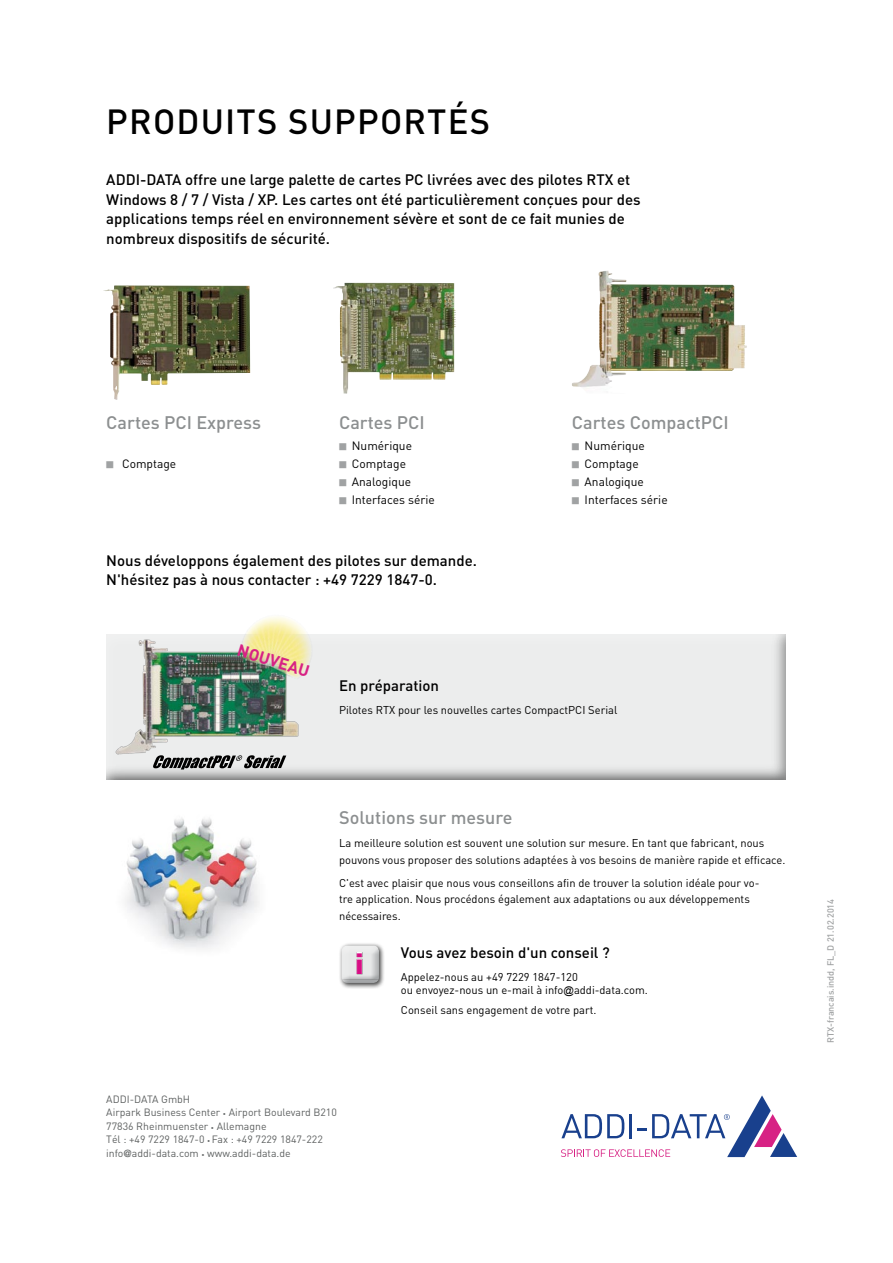
<style>
.page{position:relative;width:893px;height:1263px;background:#fff}
.page>*{position:absolute;margin:0;border:0;box-sizing:border-box;transform-origin:0 0}
.t1{font:500 34.5px "DIN";letter-spacing:.035em;color:#000}
.t2{font:900 28.05px "Frutiger LT";color:#d80d84}
.t3{font:500 18px "DIN";color:#8c8f90}
.t4{font:700 16.5px "DIN";color:#d72284}
.t5{font:500 15px/19.5px "DIN";color:#000}
.t6{font:12px/18px "DIN";color:#000}
.t7{font:11.25px/16.5px "DIN";color:#000}
.t8{font:10.5px/13.5px "DIN";color:#5d6060}
.t9{font:500 9px "DIN";color:#a0a2a3}
.s1{font-size:6px}
.s2{font-family:"Frutiger LT"}
.s3{font-family:"Arial";font-size:10.5px}
</style>
<div class="page">
<img style="left:125px;top:818px;width:134px;height:131px">
<img style="left:103px;top:285px;width:147px;height:115px">
<img style="left:333px;top:283px;width:123px;height:110px">
<img style="left:572px;top:271px;width:175px;height:116px">
<svg style="left:561px;top:1095px;width:236px;height:62px"></svg>
<div style="left:104px;top:627px;width:684px;height:153px;background:#000;opacity:.75"></div>
<img style="left:115px;top:638px;width:184px;height:118px">
<img style="left:226px;top:616px;width:109px;height:75px">
<svg style="left:153px;top:755px;width:133px;height:14px;background:#727272"></svg>
<div style="left:338px;top:942px;width:47px;height:47px;background:#000;opacity:.75"></div>
<svg style="left:346px;top:945px;width:29px;height:1px"></svg>
<img style="left:342px;top:946px;width:37px;height:37px">
<img style="left:357px;top:959px;width:5px;height:15px">
<svg style="left:357px;top:952px;width:5px;height:5px"></svg>
<h1 class="t1" style="left:106px;top:99px;width:385px">produits supportés</h1>
<p class="t5" style="left:106px;top:169px;width:536px">ADDI -DATA offre une large palette de cartes PC livrées avec des pilotes RTX et Windows 8 / 7 / Vista / XP. Les cartes ont été particulièrement conçues pour des applications temps réel en environnement sévère et sont de ce fait munies de nombreux dispositifs de sécurité.</p>
<h3 class="t3" style="left:106px;top:411px;width:156px">Cartes PCI Express</h3>
<p class="t6" style="left:122px;top:454px;width:56px">Comptage</p>
<h3 class="t3" style="left:339px;top:411px;width:84px">Cartes PCI</h3>
<p class="t6" style="left:352px;top:436px;width:85px">Numérique<br>Comptage<br>Analogique<br>Interfaces série</p>
<h3 class="t5" style="left:106px;top:550px;width:372px">Nous développons également des pilotes sur demande.<br>N'hésitez pas à nous contacter : +49 7229 1847-0.</h3>
<h3 class="t4" style="left:241px;top:639px;width:76px;rotate:17deg">NOUVEAU</h3>
<h3 class="t3" style="left:572px;top:411px;width:155px">Cartes CompactPCI</h3>
<p class="t6" style="left:585px;top:436px;width:85px">Numérique<br>Comptage<br>Analogique<br>Interfaces série</p>
<h3 class="t5" style="left:339px;top:675px;width:101px">En préparation</h3>
<p class="t7" style="left:339px;top:701px;width:280px">Pilotes RTX pour les nouvelles cartes CompactPCI Serial</p>
<h3 class="t3" style="left:339px;top:805px;width:175px">Solutions sur mesure</h3>
<p class="t7" style="left:339px;top:834px;width:448px">La meilleure solution est souvent une solution sur mesure. En tant que fabricant, nous pouvons vous proposer des solutions adaptées à vos besoins de manière rapide et efficace.</p>
<p class="t7" style="left:339px;top:874px;width:422px">C'est avec plaisir que nous vous conseillons afin de trouver la solution idéale pour vo&shy;tre application. Nous procédons également aux adaptations ou aux développements nécessaires.</p>
<h2 class="t2" style="left:355px;top:947px;width:11px">i</h2>
<p class="t8" style="left:106px;top:1092px;width:232px">Addi-data GmbH<br>Airpark Business Center <span class="s1">•</span> Airport Boulevard B210<br>77836 Rheinmuenster <span class="s1">•</span> Allemagne<br>Tél : +49 7229 1847-0 <span class="s1">•</span> Fax : +49 7229 1847-222 info<span class="s2">@</span>addi-data.com <span class="s1">•</span> www.addi-data.de</p>
<h3 class="t5" style="left:401px;top:942px;width:210px">Vous avez besoin d'un conseil ?</h3>
<p class="t7" style="left:401px;top:969px;width:248px;line-height:13.5px">Appelez-nous au +49 7229 1847-120<br>ou envoyez-nous un e-mail à info<span class="s3">@</span>addi-data.com.</p>
<p class="t7" style="left:401px;top:1001px;width:197px">Conseil sans engagement de votre part.</p>
<p class="t9" style="left:825px;top:1043px;width:146px;rotate:-90deg">RTX-francais.indd, FL_D 21.02.2014</p>
</div>
